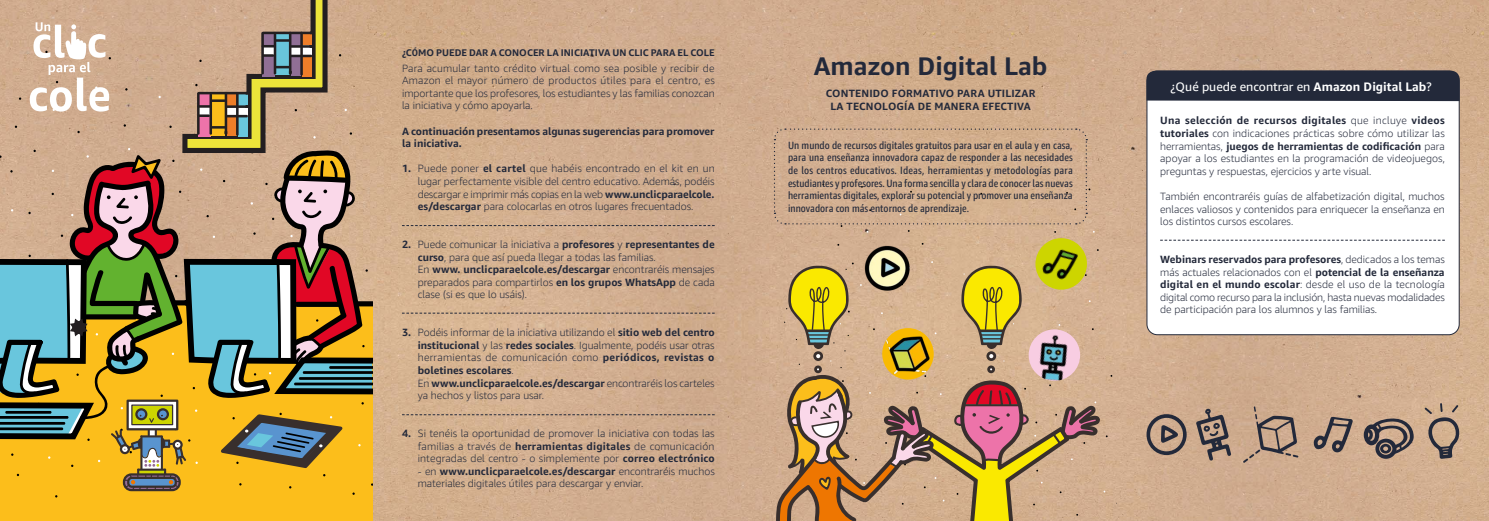
<style>
.page{position:relative;width:1489px;height:521px;background:#fff}
.page>*{position:absolute;margin:0;border:0;box-sizing:border-box;transform-origin:0 0}
.t1{font:700 25.38px "Amazon Ember";color:#23293a}
.t2{font:12.25px "Amazon Ember";color:#fff}
.t3{font:300 10.5px/12.6px "Amazon Ember";color:#23293a;text-align:justify}
.t4{font:10.5px/12.6px "Amazon Ember Cd RC";color:#23293a;text-align:justify}
.t5{font:700 10.5px/12.6px "Amazon Ember";color:#23293a}
.t6{font:700 10.5px/12.6px "Amazon Ember";letter-spacing:.02em;color:#23293a;text-align:center}
.t7{font:700 9.62px "Amazon Ember";letter-spacing:.005em;color:#23293a}
.s1{font-family:"Amazon Ember Cd RC"}
.s2{font-weight:700}
</style>
<div class="page">
<img style="left:372px;top:0;width:1116px;height:521px">
<svg style="left:770px;top:243px;width:347px;height:278px;background:#c9a475"></svg>
<div style="left:0;top:497px;width:372px;height:24px;background:#fcbe1b"></div>
<img style="left:848px;top:233px;width:71px;height:63px">
<svg style="left:1313px;top:417px;width:39px;height:36px"></svg>
<svg style="left:1195px;top:408px;width:35px;height:53px;background:#957f71"></svg>
<svg style="left:1146px;top:414px;width:40px;height:41px;background:#937e71"></svg>
<svg style="left:1424px;top:403px;width:34px;height:56px;background:#aa907c"></svg>
<svg style="left:1242px;top:406px;width:56px;height:57px;background:#b0947f"></svg>
<svg style="left:1363px;top:418px;width:50px;height:41px;background:#87766c"></svg>
<img style="left:1028px;top:329px;width:50px;height:52px">
<img style="left:882px;top:328px;width:51px;height:51px;border-radius:26px">
<img style="left:1035px;top:239px;width:51px;height:51px">
<svg style="left:0;top:0;width:372px;height:497px;background:#af9869"></svg>
<svg style="left:402px;top:225px;width:312px;height:1px"></svg>
<svg style="left:402px;top:313px;width:312px;height:1px"></svg>
<svg style="left:402px;top:414px;width:312px;height:1px"></svg>
<svg style="left:773px;top:128px;width:321px;height:105px;background:#d1ae8e"></svg>
<div style="left:1146px;top:71px;width:312px;height:264px;background:#fff;border-radius:10px"></div>
<div style="left:1146px;top:71px;width:313px;height:30px;background:#23293a"></div>
<svg style="left:1160px;top:240px;width:284px;height:1px"></svg>
<p class="t7" style="left:402px;top:47px;width:314px">¿C<span class="s1">Ó</span>MO PUEDE DAR A CONOCER LA INICIATIVA UN CLIC PARA EL COLE</p>
<p class="t3" style="left:402px;top:62px;width:314px">Para acumular tanto crédito virtual como sea posible y recibir de Amazon el mayor número de productos útiles para el centro, es importante que los profesores, los estudiantes y las familias conozcan la iniciativa y cómo apoyarla.</p>
<p class="t5" style="left:402px;top:125px;width:314px">A continuación presentamos algunas sugerencias para promover la iniciativa.</p>
<p class="t3" style="left:418px;top:162px;width:298px;text-indent:-16px"><span class="s2">1.</span> Puede poner <span class="s2">el cartel</span> que habéis encontrado en el kit en un lugar perfectamente visible del centro educativo. Además, podéis descargar e imprimir más copias en la web <span class="s2">www.unclicparaelcole. es/descargar</span> para colocarlas en otros lugares frecuentados.</p>
<p class="t3" style="left:418px;top:238px;width:298px;text-align:left;text-indent:-16px"><span class="s2">2.</span> Puede comunicar la iniciativa a <span class="s2">profesores</span> y <span class="s2">representantes de curso</span>, para que así pueda llegar a todas las familias.<br>En <span class="s2">www. unclicparaelcole.es/descargar</span> encontraréis mensajes preparados para compartirlos <span class="s2">en los grupos WhatsApp</span> de cada clase (si es que lo usáis).</p>
<p class="t3" style="left:418px;top:326px;width:298px;text-align:left;text-indent:-16px"><span class="s2">3.</span> Podéis informar de la iniciativa utilizando el <span class="s2">sitio web del centro institucional</span> y las <span class="s2">redes sociales</span>. Igualmente, podéis usar otras herramientas de comunicación como <span class="s2">periódicos, revistas o boletines escolares</span>.<br>En <span class="s2">www.unclicparaelcole.es/descargar</span> encontraréis los carteles ya hechos y listos para usar.</p>
<p class="t3" style="left:418px;top:427px;width:298px;text-indent:-16px"><span class="s2">4.</span> Si tenéis la oportunidad de promover la iniciativa con todas las familias a través de <span class="s2">herramientas digitales</span> de comunicación integradas del centro - o simplemente por <span class="s2">correo electrónico</span></p>
<p class="t3" style="left:418px;top:465px;width:298px">- en <span class="s2">www.unclicparaelcole.es/descargar</span> encontraréis muchos materiales digitales útiles para descargar y enviar.</p>
<h1 class="t1" style="left:813px;top:50px;width:235px">Amazon Digital Lab</h1>
<p class="t6" style="left:825px;top:87px;width:211px">CONTENIDO FORMATIVO PARA UTILIZAR<br>LA TECNOLOGÍA DE MANERA EFECTIVA</p>
<p class="t4" style="left:788px;top:139px;width:286px">Un mundo de recursos digitales gratuitos para usar en el aula y en casa, para una enseñanza innovadora capaz de responder a las necesidades de los centros educativos. Ideas, herramientas y metodologías para estudiantes y profesores. Una forma sencilla y clara de conocer las nuevas herramientas digitales, explorar su potencial y promover una enseñanza innovadora con más entornos de aprendizaje.</p>
<p class="t2" style="left:1170px;top:79px;width:263px">¿Qué puede encontrar en <span class="s2">Amazon Digital Lab</span>?</p>
<p class="t3" style="left:1160px;top:114px;width:286px"><span class="s2">Una selección de recursos digitales</span> que incluye <span class="s2">videos tutoriales</span> con indicaciones prácticas sobre cómo utilizar las herramientas, <span class="s2">juegos de herramientas de codificación</span> para apoyar a los estudiantes en la programación de videojuegos, preguntas y respuestas, ejercicios y arte visual.</p>
<p class="t3" style="left:1160px;top:190px;width:286px">También encontraréis guías de alfabetización digital, muchos enlaces valiosos y contenidos para enriquecer la enseñanza en los distintos cursos escolares.</p>
<p class="t3" style="left:1160px;top:253px;width:286px"><span class="s2">Webinars reservados para profesores</span>, dedicados a los temas más actuales relacionados con el <span class="s2">potencial de la enseñanza digital en el mundo escolar</span>: desde el uso de la tecnología digital como recurso para la inclusión, hasta nuevas modalidades de participación para los alumnos y las familias.</p>
</div>
